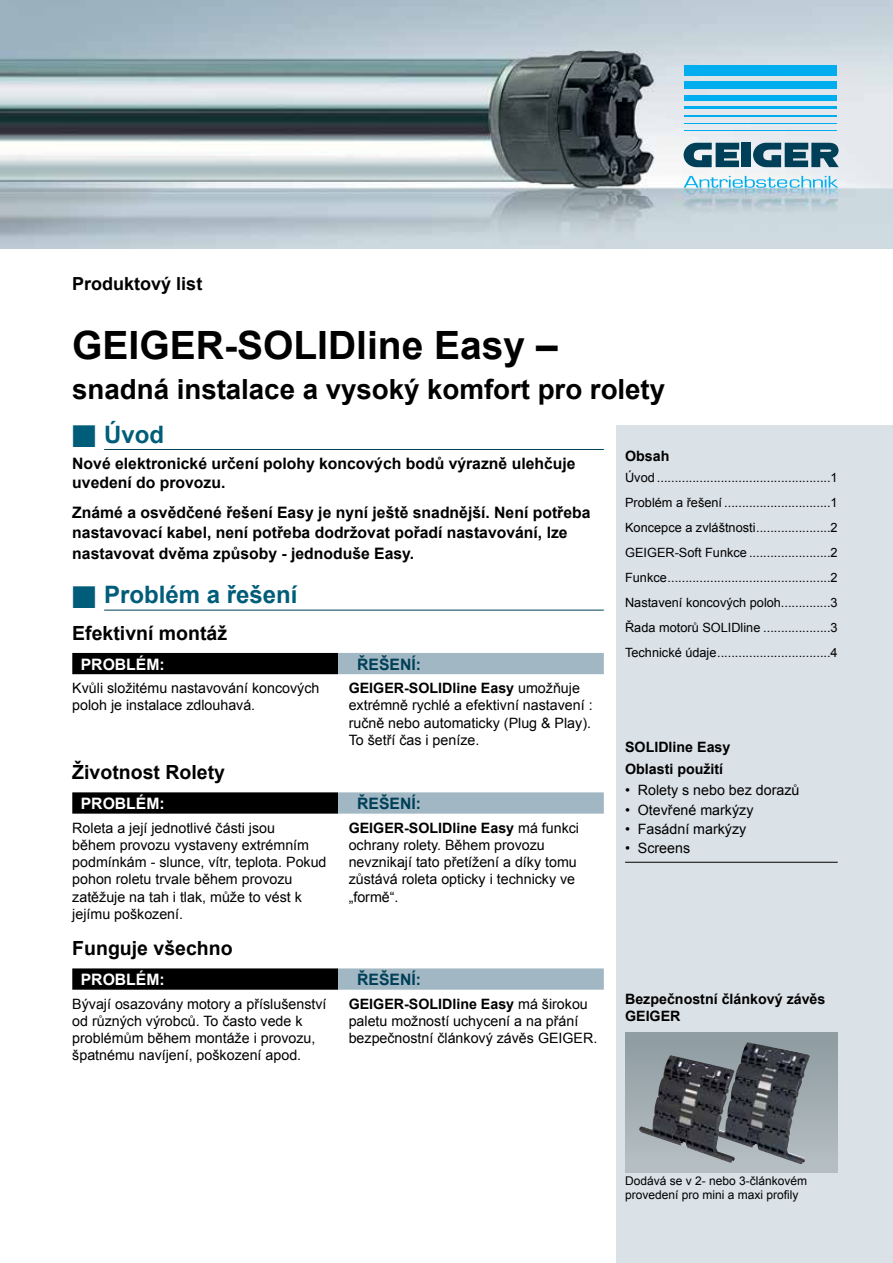
<style>
.page{position:relative;width:893px;height:1263px;background:#fff}
.page>*{position:absolute;margin:0;border:0;box-sizing:border-box;transform-origin:0 0}
.t1{font:700 39px "Arial";color:#000}
.t2{font:700 27.75px "Arial";color:#000}
.t3{font:700 24px "Arial";color:#005d79}
.t4{font:700 19.5px "Arial";color:#000}
.t5{font:700 18px "Arial";color:#000}
.t6{font:700 15.75px/19.5px "Arial";color:#000}
.t7{font:700 15.75px "Arial";color:#fff}
.t8{font:700 15.75px "Arial";color:#003f58}
.t9{font:14.25px/17.2px "Arial";color:#000}
.t10{font:700 14.25px/17.2px "Arial";color:#000}
.t11{font:12.75px/25px "Arial";color:#000;text-align:justify}
.t12{font:12px/13.5px "Arial";color:#000}
.s1{font-weight:700}
</style>
<div class="page">
<div style="left:617px;top:425px;width:276px;height:838px;background:#dae1e7"></div>
<hr style="left:104px;top:449px;width:500px;height:1px;background:#003f58">
<hr style="left:104px;top:610px;width:500px;height:1px;background:#003f58">
<div style="left:72px;top:653px;width:266px;height:21px;background:#000"></div>
<div style="left:338px;top:653px;width:266px;height:21px;background:#a1b8c4"></div>
<div style="left:72px;top:792px;width:266px;height:22px;background:#000"></div>
<div style="left:338px;top:792px;width:266px;height:22px;background:#a1b8c4"></div>
<div style="left:72px;top:968px;width:266px;height:22px;background:#000"></div>
<div style="left:338px;top:968px;width:266px;height:22px;background:#a1b8c4"></div>
<img style="left:0;top:0;width:893px;height:249px">
<div style="left:625px;top:1032px;width:213px;height:140px;background:linear-gradient(to bottom,#8d9ba1,#b7bfc4)"></div>
<img style="left:712px;top:1042px;width:98px;height:122px">
<img style="left:639px;top:1055px;width:96px;height:108px">
<hr style="left:625px;top:862px;width:213px;height:1px;background:#000">
<div style="left:742px;top:143px;width:9px;height:24px;background:#003f58"></div>
<svg style="left:684px;top:141px;width:55px;height:26px"></svg>
<svg style="left:753px;top:141px;width:86px;height:26px"></svg>
<div style="left:684px;top:65px;width:153px;height:11px;background:#00aeef"></div>
<hr style="left:684px;top:116px;width:153px;height:1px;background:#00aeef">
<hr style="left:684px;top:123px;width:153px;height:1px;background:#00aeef">
<hr style="left:684px;top:130px;width:153px;height:1px;background:#00aeef">
<div style="left:684px;top:82px;width:153px;height:7px;background:#00aeef"></div>
<div style="left:684px;top:95px;width:153px;height:5px;background:#00aeef"></div>
<hr style="left:684px;top:107px;width:153px;height:2px;background:#00aeef">
<svg style="left:684px;top:174px;width:154px;height:33px"></svg>
<p class="t5" style="left:72px;top:271px;width:132px">Produktový list</p>
<h1 class="t1" style="left:72px;top:320px;width:487px">GEIGER-SOLIDline Easy –</h1>
<h2 class="t2" style="left:72px;top:371px;width:594px">snadná instalace a vysoký komfort pro rolety</h2>
<h3 class="t3" style="left:72px;top:418px;width:93px">■ Úvod</h3>
<p class="t6" style="left:72px;top:454px;width:505px">Nové elektronické určení polohy koncových bodů výrazně ulehčuje uvedení do provozu.</p>
<p class="t6" style="left:72px;top:503px;width:520px">Známé a osvědčené řešení Easy je nyní ještě snadnější. Není potřeba nastavovací kabel, není potřeba dodržovat pořadí nastavování, lze</p>
<p class="t6" style="left:72px;top:545px;width:343px">nastavovat dvěma způsoby - jednoduše Easy.</p>
<h3 class="t3" style="left:72px;top:579px;width:227px">■ Problém a řešení</h3>
<h3 class="t4" style="left:72px;top:620px;width:156px">Efektivní montáž</h3>
<p class="t7" style="left:81px;top:654px;width:85px">PROBLÉM:</p>
<p class="t9" style="left:72px;top:680px;width:249px">Kvůli složitému nastavování koncových poloh je instalace zdlouhavá.</p>
<p class="t10" style="left:625px;top:448px;width:46px">Obsah</p>
<p class="t11" style="left:625px;top:465px;width:214px">Úvod .................................................1<br>Problém a řešení ..............................1<br>Koncepce a zvláštnosti.....................2<br>GEIGER-Soft Funkce .......................2<br>Funkce..............................................2<br>Nastavení koncových poloh..............3<br>Řada motorů SOLIDline ...................3<br>Technické údaje................................4</p>
<p class="t8" style="left:357px;top:654px;width:65px">ŘEŠENÍ:</p>
<p class="t9" style="left:349px;top:680px;width:245px"><span class="s1">GEIGER-SOLIDline Easy</span> umožňuje extrémně rychlé a efektivní nastavení : ručně nebo automaticky (Plug &amp; Play).<br>To šetří čas i peníze.</p>
<p class="t10" style="left:625px;top:737px;width:107px;line-height:21.5px">SOLIDline Easy<br>Oblasti použití</p>
<p class="t9" style="left:625px;top:782px;width:176px">• Rolety s nebo bez dorazů</p>
<p class="t9" style="left:625px;top:801px;width:130px">• Otevřené markýzy</p>
<p class="t9" style="left:625px;top:820px;width:123px">• Fasádní markýzy</p>
<p class="t9" style="left:625px;top:840px;width:67px">• Screens</p>
<h3 class="t4" style="left:72px;top:759px;width:154px">Životnost Rolety</h3>
<p class="t7" style="left:81px;top:793px;width:85px">PROBLÉM:</p>
<p class="t9" style="left:72px;top:819px;width:256px">Roleta a její jednotlivé části jsou<br>během provozu vystaveny extrémním podmínkám - slunce, vítr, teplota. Pokud pohon roletu trvale během provozu zatěžuje na tah i tlak, může to vést k jejímu poškození.</p>
<p class="t8" style="left:357px;top:793px;width:65px">ŘEŠENÍ:</p>
<p class="t9" style="left:349px;top:819px;width:232px"><span class="s1">GEIGER-SOLIDline Easy</span> má funkci ochrany rolety. Během provozu nevznikají tato přetížení a díky tomu zůstává roleta opticky i technicky ve „formě“.</p>
<h3 class="t4" style="left:72px;top:935px;width:162px">Funguje všechno</h3>
<p class="t7" style="left:81px;top:969px;width:85px">PROBLÉM:</p>
<p class="t9" style="left:72px;top:995px;width:256px">Bývají osazovány motory a příslušenství od různých výrobců. To často vede k problémům během montáže i provozu, špatnému navíjení, poškození apod.</p>
<p class="t8" style="left:357px;top:969px;width:65px">ŘEŠENÍ:</p>
<p class="t9" style="left:349px;top:995px;width:250px"><span class="s1">GEIGER-SOLIDline Easy</span> má širokou paletu možností uchycení a na přání bezpečnostní článkový závěs GEIGER.</p>
<p class="t10" style="left:625px;top:991px;width:202px">Bezpečnostní článkový závěs<br>GEIGER</p>
<p class="t12" style="left:625px;top:1174px;width:184px">Dodává se v 2- nebo 3-článkovém provedení pro mini a maxi profily</p>
</div>
